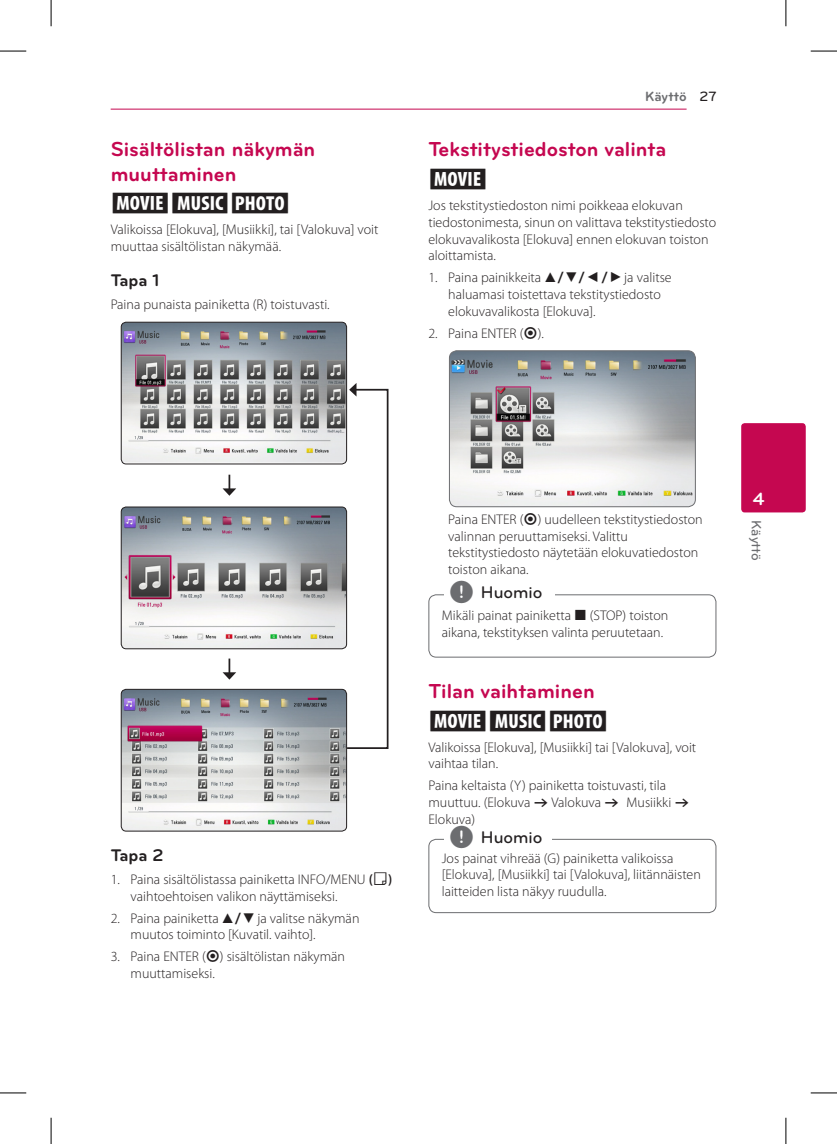
<style>
.page{position:relative;width:837px;height:1144px;background:#fff}
.page>*{position:absolute;margin:0;border:0;box-sizing:border-box;transform-origin:0 0}
.Title_2{font:700 21px/24.5px "Bryant LG";color:#c50750}
.Content_text_Light{font:21px "UPSYS Common";color:#231f20}
.t1{font:700 18.38px "Bryant LG";color:#fff}
.t2{font:500 17.5px "Bryant LG";color:#231f20}
.Title_3{font:700 17.5px "Bryant LG";color:#231f20}
.Content_text_Light-2{font:300 14px/16.8px "Myriad Pro";color:#231f20}
.Content_text_Num{font:300 14px/16.8px "Myriad Pro";color:#231f20}
.Contents_Text_Sub_Nu{font:300 14px/16.8px "Myriad Pro";color:#231f20}
.t3{font:700 14px "Bryant LG";color:#6c6d70}
.t4{font:500 14px "Bryant LG";color:#6c6d70}
.s1{font-weight:500;color:#231f20}
.s2{font-family:"UPSYS Common";font-weight:400}
.s3{font-weight:600}
.s4{font-family:"UPSYS Common";font-weight:400;font-size:26.25px;color:#6c6d70}
.s5{font-family:"UPSYS Circled Number";font-weight:400}
</style>
<div class="page">
<hr style="left:111px;top:109px;width:575px;height:1px;background:#c50750">
<div style="left:741px;top:423px;width:64px;height:89px;background:#c50750;border-radius:3px"></div>
<img style="left:121px;top:322px;width:224px;height:140px">
<div style="left:121px;top:322px;width:226px;height:142px;border:1px solid #231f20;border-radius:5px"></div>
<img style="left:121px;top:507px;width:224px;height:142px">
<div style="left:121px;top:507px;width:226px;height:142px;border:1px solid #231f20;border-radius:5px"></div>
<img style="left:121px;top:689px;width:225px;height:142px">
<div style="left:121px;top:689px;width:226px;height:142px;border:1px solid #231f20;border-radius:5px"></div>
<svg style="left:222px;top:475px;width:14px;height:21px"></svg>
<svg style="left:222px;top:658px;width:14px;height:22px"></svg>
<svg style="left:345px;top:383px;width:44px;height:367px"></svg>
<img style="left:449px;top:351px;width:246px;height:156px">
<div style="left:449px;top:350px;width:246px;height:157px;border:1px solid #6c6d70;border-radius:7px"></div>
<div style="left:428px;top:594px;width:288px;height:63px;border:1px solid #6c6d70;border-radius:7px"></div>
<div style="left:444px;top:589px;width:110px;height:18px;background:#fff"></div>
<div style="left:428px;top:839px;width:288px;height:74px;border:1px solid #6c6d70;border-radius:7px"></div>
<div style="left:444px;top:834px;width:107px;height:17px;background:#fff"></div>
<svg style="left:0;top:51px;width:26px;height:1px"></svg>
<svg style="left:810px;top:51px;width:26px;height:1px"></svg>
<svg style="left:0;top:1092px;width:26px;height:1px"></svg>
<svg style="left:810px;top:1092px;width:26px;height:1px"></svg>
<svg style="left:51px;top:0;width:1px;height:26px"></svg>
<svg style="left:51px;top:1118px;width:1px;height:26px"></svg>
<svg style="left:785px;top:0;width:1px;height:26px"></svg>
<svg style="left:785px;top:1118px;width:1px;height:26px"></svg>
<p class="Title_2" style="left:111px;top:137px;width:206px">Sisältölistan näkymän muuttaminen</p>
<p class="Content_text_Light" style="left:111px;top:191px;width:181px">YUI</p>
<p class="Content_text_Light-2" style="left:111px;top:221px;width:269px">Valikoissa [Elokuva], [Musiikki], tai [Valokuva] voit muuttaa sisältölistan näkymää.</p>
<p class="Title_3" style="left:111px;top:269px;width:50px">Tapa 1</p>
<p class="Content_text_Light-2" style="left:111px;top:296px;width:220px">Paina punaista painiketta (R) toistuvasti.</p>
<p class="t3" style="left:644px;top:88px;width:73px">Käyttö <span class="s1">27</span></p>
<p class="Title_2" style="left:428px;top:137px;width:239px">Tekstitystiedoston valinta</p>
<p class="Content_text_Light" style="left:428px;top:166px;width:61px">Y</p>
<p class="Content_text_Light-2" style="left:428px;top:197px;width:289px">Jos tekstitystiedoston nimi poikkeaa elokuvan tiedostonimesta, sinun on valittava tekstitystiedosto elokuvavalikosta [Elokuva] ennen elokuvan toiston aloittamista.</p>
<p class="Content_text_Num" style="left:448px;top:269px;width:225px;text-indent:-20px">1. Paina painikkeita <span class="s2">W/S/A/D</span> ja valitse haluamasi toistettava tekstitystiedosto elokuvavalikosta [Elokuva].</p>
<p class="Content_text_Num" style="left:428px;top:324px;width:117px">2. Paina ENTER (<span class="s2">B</span>).</p>
<p class="Title_3" style="left:111px;top:844px;width:54px">Tapa 2</p>
<p class="Content_text_Num" style="left:130px;top:871px;width:263px;text-indent:-20px">1. Paina sisältölistassa painiketta INFO/MENU <span class="s3">(</span><span class="s2">M</span><span class="s3">) </span>vaihtoehtoisen valikon näyttämiseksi.</p>
<p class="Content_text_Num" style="left:130px;top:909px;width:230px;text-indent:-20px">2. Paina painiketta <span class="s2">W/S</span> ja valitse näkymän muutos toiminto [Kuvatil. vaihto].</p>
<p class="Content_text_Num" style="left:130px;top:948px;width:216px;text-indent:-20px">3. Paina ENTER (<span class="s2">B</span>) sisältölistan näkymän muuttamiseksi.</p>
<p class="Contents_Text_Sub_Nu" style="left:448px;top:511px;width:256px">Paina ENTER (<span class="s2">B</span>) uudelleen tekstitystiedoston valinnan peruuttamiseksi. Valittu tekstitystiedosto näytetään elokuvatiedoston toiston aikana.</p>
<p class="Content_text_Light-2" style="left:441px;top:607px;width:228px">Mikäli painat painiketta <span class="s2">Z</span> (STOP) toiston aikana, tekstityksen valinta peruutetaan.</p>
<p class="t2" style="left:449px;top:581px;width:95px"><span class="s4">,</span> Huomio</p>
<p class="Title_2" style="left:428px;top:678px;width:168px">Tilan vaihtaminen</p>
<p class="Content_text_Light" style="left:428px;top:708px;width:181px">YUI</p>
<p class="Content_text_Light-2" style="left:428px;top:738px;width:269px">Valikoissa [Elokuva], [Musiikki] tai [Valokuva], voit vaihtaa tilan.</p>
<p class="Content_text_Light-2" style="left:428px;top:777px;width:263px">Paina keltaista (Y) painiketta toistuvasti, tila muuttuu. (Elokuva <span class="s5">:</span> Valokuva <span class="s5">:</span> Musiikki <span class="s5">:<br></span>Elokuva)</p>
<p class="Content_text_Light-2" style="left:441px;top:849px;width:260px">Jos painat vihreää (G) painiketta valikoissa [Elokuva], [Musiikki] tai [Valokuva], liitännäisten laitteiden lista näkyy ruudulla.</p>
<p class="t2" style="left:449px;top:826px;width:95px"><span class="s4">,</span> Huomio</p>
<h2 class="t1" style="left:752px;top:487px;width:13px">4</h2>
<p class="t4" style="left:764px;top:520px;width:42px;rotate:90deg">Käyttö</p>
</div>
